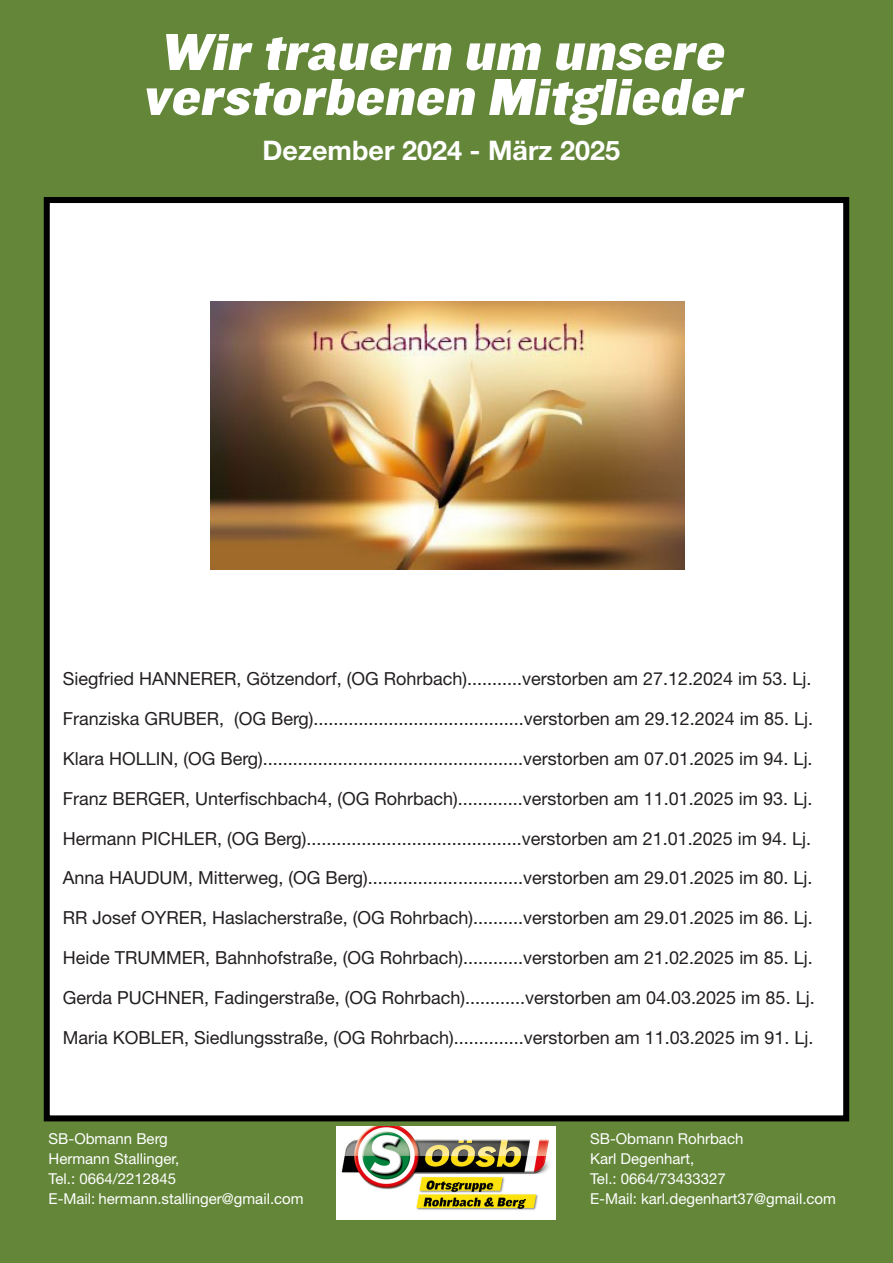
<style>
.page{position:relative;width:893px;height:1263px;background:#fff}
.page>*{position:absolute;margin:0;border:0;box-sizing:border-box;transform-origin:0 0}
.t1{font:italic 500 54px/45px "Knock 72";color:#fff;text-align:center}
.t2{font:700 27px "Helvetica Neue LT Std";color:#fff}
.t3{font:18px "Helvetica Neue LT Std";color:#231f20}
.t4{font:15px/20px "Helvetica Neue LT Std";color:#fff}
</style>
<div class="page">
<div style="left:0;top:45px;width:49px;height:1142px;background:#638639"></div>
<div style="left:844px;top:44px;width:49px;height:1147px;background:#638639"></div>
<div style="left:0;top:1118px;width:893px;height:145px;background:#638639"></div>
<div style="left:0;top:0;width:893px;height:197px;background:#638639"></div>
<img style="left:337px;top:1127px;width:219px;height:92px">
<div style="left:44px;top:197px;width:805px;height:924px;border:6px solid #000"></div>
<img style="left:210px;top:302px;width:475px;height:268px">
<h1 class="t1" style="left:142px;top:30px;width:601px">Wir trauern um unsere verstorbenen Mitglieder</h1>
<h2 class="t2" style="left:263px;top:134px;width:359px">Dezember 2024 - März 2025</h2>
<p class="t3" style="left:63px;top:667px;width:750px">Siegfried HANNERER, Götzendorf, (OG Rohrbach)...........verstorben am 27.12.2024 im 53. Lj.</p>
<p class="t3" style="left:63px;top:707px;width:752px">Franziska GRUBER, (OG Berg)..........................................verstorben am 29.12.2024 im 85. Lj.</p>
<p class="t3" style="left:63px;top:747px;width:751px">Klara HOLLIN, (OG Berg)....................................................verstorben am 07.01.2025 im 94. Lj.</p>
<p class="t3" style="left:63px;top:787px;width:751px">Franz BERGER, Unterfischbach4, (OG Rohrbach).............verstorben am 11.01.2025 im 93. Lj.</p>
<p class="t3" style="left:63px;top:827px;width:750px">Hermann PICHLER, (OG Berg)...........................................verstorben am 21.01.2025 im 94. Lj.</p>
<p class="t3" style="left:63px;top:867px;width:751px">Anna HAUDUM, Mitterweg, (OG Berg)...............................verstorben am 29.01.2025 im 80. Lj.</p>
<p class="t3" style="left:63px;top:907px;width:751px">RR Josef OYRER, Haslacherstraße, (OG Rohrbach)..........verstorben am 29.01.2025 im 86. Lj.</p>
<p class="t3" style="left:63px;top:947px;width:751px">Heide TRUMMER, Bahnhofstraße, (OG Rohrbach)............verstorben am 21.02.2025 im 85. Lj.</p>
<p class="t3" style="left:63px;top:987px;width:753px">Gerda PUCHNER, Fadingerstraße, (OG Rohrbach)............verstorben am 04.03.2025 im 85. Lj.</p>
<p class="t3" style="left:63px;top:1027px;width:752px">Maria KOBLER, Siedlungsstraße, (OG Rohrbach)..............verstorben am 11.03.2025 im 91. Lj.</p>
<p class="t4" style="left:49px;top:1129px;width:257px">SB-Obmann Berg<br>Hermann Stallinger,<br>Tel.: 0664/2212845<br>E-Mail: hermann.stallinger@gmail.com</p>
<p class="t4" style="left:590px;top:1129px;width:247px">SB-Obmann Rohrbach<br>Karl Degenhart,<br>Tel.: 0664/73433327<br>E-Mail: karl.degenhart37@gmail.com</p>
</div>
